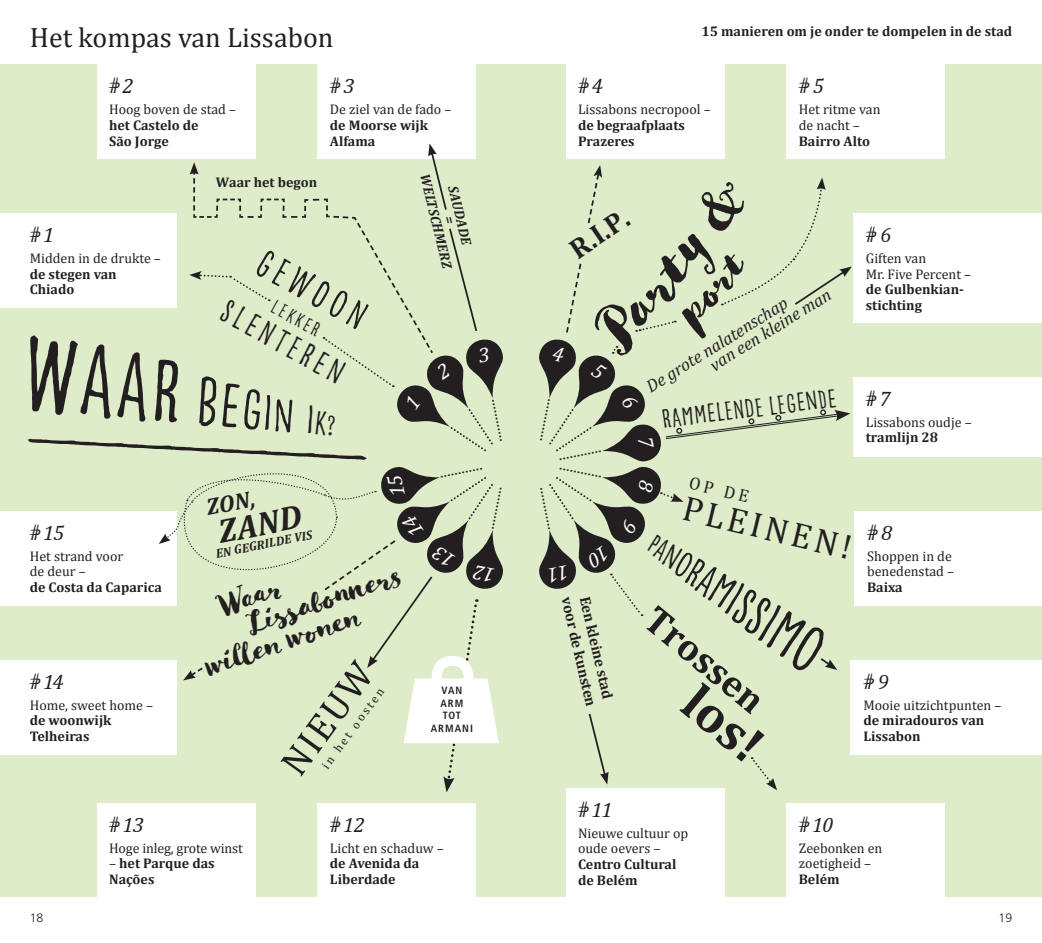
<style>
.page{position:relative;width:1042px;height:943px;background:#fff}
.page>*{position:absolute;margin:0;border:0;box-sizing:border-box;transform-origin:0 0}
.t1{font:113.75px "Goodlife Sans Condensed";color:#231f20}
.t2{font:78.75px "Goodlife Sans Condensed";color:#231f20;scale:2 1}
.t3{font:60.9px "Goodlife Brush";color:#231f20}
.t4{font:700 52.5px "Cambria";color:#231f20}
.t5{font:44.62px "Goodlife Brush";color:#231f20}
.t6{font:42px "Goodlife Sans Condensed";color:#231f20}
.t7{font:700 38.5px "Cambria";color:#231f20}
.t8{font:38.5px "Cambria";color:#231f20}
.t9{font:35px "Goodlife Sans Condensed";color:#231f20}
.t10{font:35px "Cambria";color:#231f20}
.t11{font:italic 700 33.43px "Cambria";color:#231f20}
.t12{font:32.55px "Goodlife Brush";color:#231f20}
.t13{font:700 28.18px "Cambria";color:#231f20}
.t14{font:28px "Goodlife Sans Condensed";color:#231f20}
.t15{font:28px "Cambria";color:#231f20}
.t16{font:italic 700 23.1px "Cambria";color:#231f20}
.t17{font:italic 21px "Cambria";letter-spacing:-.045em;color:#231f20}
.t18{font:21px "Goodlife Sans Condensed";color:#231f20}
.t19{font:italic 17.5px/15.8px "Cambria";color:#231f20}
.t20{font:17.5px "Cambria";color:#231f20}
.t21{font:700 15.05px "Cambria";color:#231f20}
.t22{font:700 14px/15.8px "Cambria";color:#231f20}
.t23{font:14px/15.8px "Cambria";color:#231f20}
.t24{font:italic 700 14px/10.5px "Cambria";color:#231f20;text-align:center}
.t25{font:italic 700 12.6px "Cambria";color:#231f20}
.t26{font:12.25px "Cambria";color:#231f20}
.t27{font:300 12.25px "DM Frutiger LT Pro 45";color:#231f20}
.t28{font:10.5px/12.6px "DM Frutiger LT Pro 67 Bold Cn";letter-spacing:.1em;color:#231f20;text-align:center}
.s1{font-size:105px}
.s2{font-size:98px}
.s3{font-size:92.75px}
.s4{font-size:73.5px}
.s5{font-size:66.5px}
.s6{font-size:59.5px}
.s7{font-size:52.5px}
.s8{font-size:49px}
.s9{font-size:42px}
.s10{font-size:35px}
.s11{font-size:29.75px}
.s12{font-weight:400}
.s13{font-size:60.9px}
.s14{font-size:31.5px}
.s15{font-size:38.5px}
.s16{font-size:45.5px}
.s17{font-size:56px}
.s18{font-size:61.25px}
.s19{font-size:70px}
</style>
<div class="page">
<div style="left:0;top:64px;width:1042px;height:833px;background:#deecca"></div>
<div style="left:97px;top:803px;width:158px;height:94px;background:#fff"></div>
<div style="left:0;top:213px;width:176px;height:95px;background:#fff"></div>
<div style="left:0;top:511px;width:176px;height:94px;background:#fff"></div>
<div style="left:0;top:660px;width:176px;height:94px;background:#fff"></div>
<div style="left:317px;top:803px;width:159px;height:94px;background:#fff"></div>
<div style="left:566px;top:788px;width:158px;height:109px;background:#fff"></div>
<div style="left:786px;top:803px;width:159px;height:94px;background:#fff"></div>
<div style="left:851px;top:660px;width:191px;height:94px;background:#fff"></div>
<div style="left:854px;top:511px;width:188px;height:94px;background:#fff"></div>
<div style="left:853px;top:377px;width:189px;height:79px;background:#fff"></div>
<div style="left:853px;top:213px;width:189px;height:109px;background:#fff"></div>
<div style="left:786px;top:64px;width:159px;height:95px;background:#fff"></div>
<div style="left:566px;top:64px;width:158px;height:95px;background:#fff"></div>
<div style="left:317px;top:64px;width:159px;height:95px;background:#fff"></div>
<div style="left:97px;top:64px;width:158px;height:95px;background:#fff"></div>
<svg style="left:588px;top:713px;width:20px;height:71px"></svg>
<svg style="left:820px;top:658px;width:17px;height:12px"></svg>
<svg style="left:751px;top:757px;width:26px;height:33px"></svg>
<svg style="left:159px;top:143px;width:320px;height:649px"></svg>
<svg style="left:566px;top:165px;width:286px;height:451px"></svg>
<h3 class="t15" style="left:30px;top:21px;width:305px">Het kompas van Lissabon</h3>
<h3 class="t17" style="left:122px;top:71px;width:13px">2</h3>
<p class="t23" style="left:109px;top:101px;width:128px">Hoog boven de stad –</p>
<p class="t22" style="left:109px;top:117px;width:91px">het Castelo de<br>São Jorge</p>
<h3 class="t17" style="left:343px;top:71px;width:13px">3</h3>
<p class="t23" style="left:330px;top:101px;width:123px">De ziel van de fado –</p>
<p class="t22" style="left:330px;top:117px;width:100px">de Moorse wijk<br>Alfama</p>
<p class="t22" style="left:216px;top:173px;width:103px">Waar het begon</p>
<h3 class="t17" style="left:43px;top:220px;width:13px">1</h3>
<p class="t23" style="left:30px;top:250px;width:133px">Midden in de drukte –</p>
<p class="t22" style="left:30px;top:265px;width:88px">de stegen van<br>Chiado</p>
<h3 class="t6" style="left:271px;top:239px;width:122px;rotate:29deg">Gewoon</h3>
<h3 class="t9" style="left:232px;top:291px;width:137px;rotate:29deg">slenteren</h3>
<h3 class="t18" style="left:279px;top:295px;width:55px;rotate:29deg">lekker</h3>
<h1 class="t1" style="left:27px;top:311px;width:318px;rotate:5deg">W<span class="s1">a</span><span class="s2">a</span><span class="s3">r</span><span class="s4">b</span><span class="s5">e</span><span class="s6">g</span><span class="s7">i</span><span class="s8">n</span> <span class="s9">i</span><span class="s10">k</span><span class="s11">?</span></h1>
<h2 class="t2" style="left:32px;top:366px;width:171px;rotate:3deg">_______</h2>
<h3 class="t17" style="left:43px;top:518px;width:23px">15</h3>
<p class="t23" style="left:30px;top:548px;width:95px">Het strand voor de deur –</p>
<p class="t22" style="left:30px;top:579px;width:134px">de Costa da Caparica</p>
<h3 class="t17" style="left:43px;top:667px;width:22px">14</h3>
<p class="t23" style="left:30px;top:697px;width:125px">Home, sweet home –</p>
<p class="t22" style="left:30px;top:712px;width:83px">de woonwijk<br>Telheiras</p>
<h3 class="t16" style="left:204px;top:491px;width:50px;rotate:-11deg">ZON,</h3>
<h3 class="t11" style="left:214px;top:509px;width:86px;rotate:-11deg">ZAND</h3>
<p class="t25" style="left:214px;top:545px;width:100px;rotate:-11deg">EN GEGRILDE VIS</p>
<h3 class="t12" style="left:210px;top:587px;width:71px;rotate:-19deg">Waar</h3>
<h3 class="t12" style="left:241px;top:605px;width:167px;rotate:-19deg">Lissabonners</h3>
<h3 class="t12" style="left:199px;top:646px;width:164px;rotate:-19deg">will en wonen</h3>
<h3 class="t8" style="left:271px;top:757px;width:130px;rotate:-54deg">NIEUW</h3>
<p class="t26" style="left:319px;top:763px;width:99px;rotate:-54deg">in het oosten</p>
<p class="t24" style="left:430px;top:173px;width:98px;rotate:76deg">WELTSCHMERZ</p>
<p class="t24" style="left:458px;top:185px;width:62px;rotate:76deg">SAUDADE =</p>
<p class="t28" style="left:431px;top:684px;width:44px">VAN<br>ARM<br>TOT<br>ARMANI</p>
<h3 class="t17" style="left:122px;top:809px;width:23px">13</h3>
<p class="t23" style="left:109px;top:839px;width:135px">Hoge inleg, grote winst</p>
<p class="t22" style="left:109px;top:855px;width:107px"><span class="s12">–</span> het Parque das<br>Nações</p>
<h3 class="t17" style="left:343px;top:809px;width:23px">12</h3>
<p class="t23" style="left:330px;top:839px;width:115px">Licht en schaduw –</p>
<p class="t22" style="left:330px;top:855px;width:91px">de Avenida da<br>Liberdade</p>
<p class="t22" style="left:701px;top:23px;width:312px">15 manieren om je onder te dompelen in de stad</p>
<h3 class="t17" style="left:592px;top:71px;width:13px">4</h3>
<p class="t23" style="left:578px;top:101px;width:134px">Lissabons necropool –</p>
<p class="t22" style="left:578px;top:117px;width:108px">de begraafplaats<br>Prazeres</p>
<h3 class="t17" style="left:813px;top:71px;width:13px">5</h3>
<p class="t23" style="left:799px;top:101px;width:83px">Het ritme van de nacht –</p>
<p class="t22" style="left:799px;top:132px;width:73px">Bairro Alto</p>
<h3 class="t3" style="left:577px;top:319px;width:205px;rotate:-52deg">Party &amp;</h3>
<h3 class="t13" style="left:561px;top:235px;width:67px;rotate:-34deg">R.I.P.</h3>
<h3 class="t5" style="left:662px;top:302px;width:87px;rotate:-52deg"><span class="s13">p</span>ort</h3>
<p class="t19" style="left:698px;top:346px;width:141px;text-indent:-65px;rotate:-32deg">De grote nalatenschap<br>van een kleine man</p>
<h3 class="t14" style="left:660px;top:403px;width:177px;rotate:-7deg">rammelende Legende</h3>
<p class="t21" style="left:595px;top:594px;width:106px;rotate:77deg">Een kleine stad</p>
<p class="t21" style="left:577px;top:594px;width:113px;rotate:77deg">voor de kunsten</p>
<p class="t20" style="left:692px;top:472px;width:62px;rotate:14deg">OP DE</p>
<h3 class="t10" style="left:688px;top:488px;width:174px;rotate:13deg">PLEINEN!</h3>
<h3 class="t14" style="left:659px;top:528px;width:205px;rotate:32deg">P<span class="s14">a</span><span class="s10">n</span><span class="s15">o</span><span class="s9">r</span><span class="s16">a</span><span class="s8">m</span><span class="s7">i</span><span class="s17">s</span><span class="s6">s</span><span class="s18">i</span><span class="s5">m</span><span class="s19">o</span></h3>
<h3 class="t7" style="left:667px;top:592px;width:145px;rotate:40deg">Trossen</h3>
<h3 class="t4" style="left:712px;top:666px;width:89px;rotate:39deg">los!</h3>
<h3 class="t17" style="left:880px;top:220px;width:13px">6</h3>
<p class="t23" style="left:866px;top:250px;width:107px">Giften van<br>Mr. Five Percent –</p>
<p class="t22" style="left:866px;top:281px;width:100px">de Gulbenkian&shy;stichting</p>
<h3 class="t17" style="left:879px;top:384px;width:13px">7</h3>
<p class="t23" style="left:866px;top:414px;width:107px">Lissabons oudje –</p>
<p class="t22" style="left:866px;top:429px;width:74px">tramlijn 28</p>
<h3 class="t17" style="left:881px;top:518px;width:13px">8</h3>
<p class="t23" style="left:867px;top:548px;width:88px">Shoppen in de benedenstad –</p>
<p class="t22" style="left:867px;top:579px;width:37px">Baixa</p>
<h3 class="t17" style="left:878px;top:667px;width:13px">9</h3>
<p class="t23" style="left:863px;top:697px;width:139px">Mooie uitzichtpunten –</p>
<p class="t22" style="left:863px;top:712px;width:122px">de miradouros van<br>Lissabon</p>
<h3 class="t17" style="left:591px;top:794px;width:23px">11</h3>
<p class="t23" style="left:578px;top:824px;width:112px">Nieuwe cultuur op oude oevers –</p>
<p class="t22" style="left:578px;top:856px;width:100px">Centro Cultural de Belém</p>
<h3 class="t17" style="left:812px;top:809px;width:22px">10</h3>
<p class="t23" style="left:799px;top:839px;width:85px">Zeebonken en zoetigheid –</p>
<p class="t22" style="left:799px;top:870px;width:42px">Belém</p>
<p class="t27" style="left:30px;top:911px;width:15px">18</p>
<p class="t27" style="left:998px;top:911px;width:15px">19</p>
</div>
